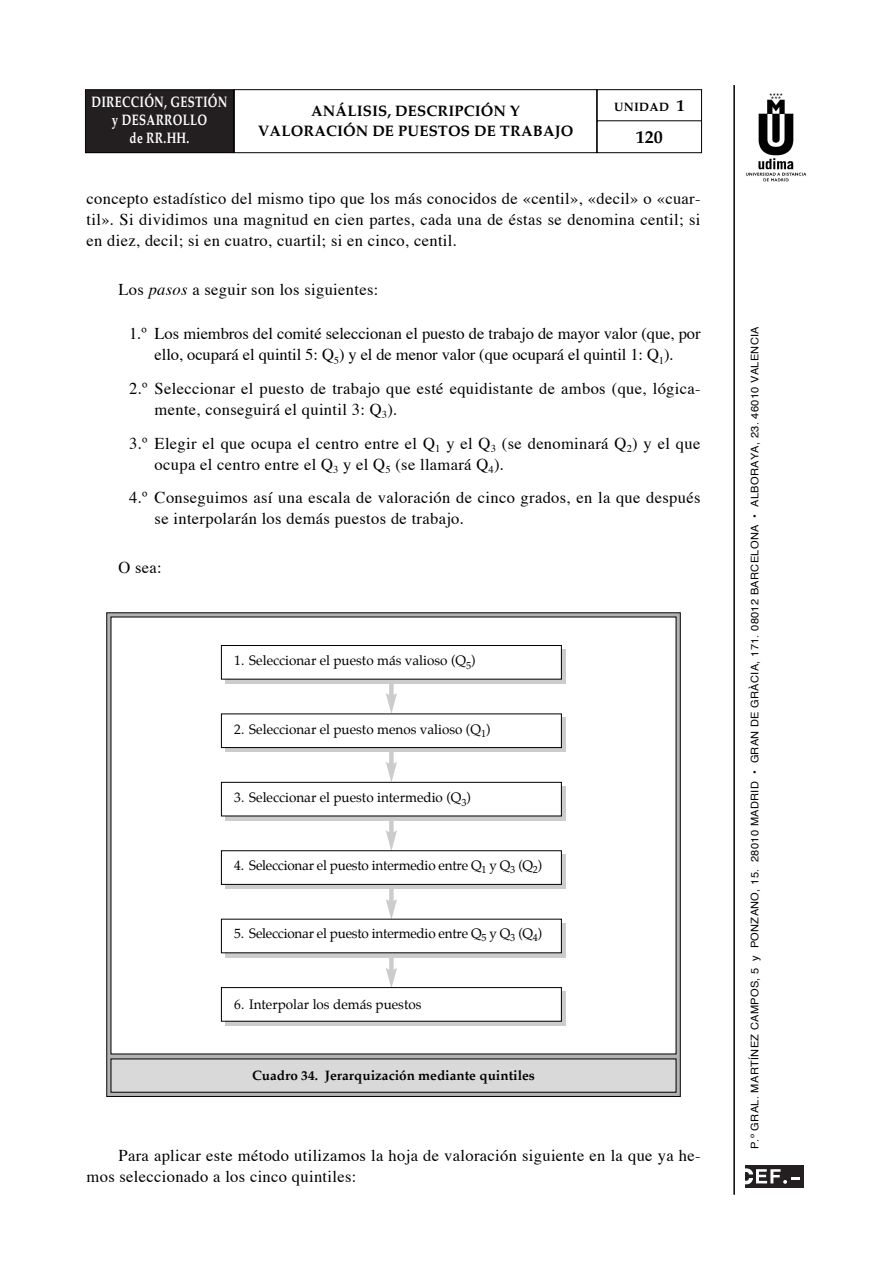
<style>
.page{position:relative;width:893px;height:1263px;background:#fff}
.page>*{position:absolute;margin:0;border:0;box-sizing:border-box;transform-origin:0 0}
.t1{font:700 18px "Palatino";color:#000}
.t2{font:16.5px/21px "Times";letter-spacing:.02em;color:#000}
.t3{font:16.5px/21px "Times";letter-spacing:-.005em;color:#000;text-align:center}
.t4{font:700 15px/19.5px "Palatino";letter-spacing:.01em;color:#000;text-align:center}
.t5{font:700 15px/18px "Palatino";letter-spacing:.025em;color:#fff;text-align:center;scale:.77 1}
.t6{font:13.5px "Palatino";color:#000}
.t7{font:13.5px "Palatino";letter-spacing:-.02em;color:#000}
.t8{font:700 13.5px "Palatino";color:#000}
.t9{font:700 12px "Palatino";letter-spacing:.025em;color:#000}
.t10{font:10.5px "Helvetica";letter-spacing:.03em;color:#000;scale:1.05 1}
.s1{font-size:16.5px}
.s2{font-style:italic}
</style>
<div class="page">
<div style="left:86px;top:90px;width:147px;height:62px;background:#231f20"></div>
<div style="left:85px;top:89px;width:149px;height:64px;border:1px solid #000"></div>
<div style="left:234px;top:89px;width:363px;height:64px;border:1px solid #000"></div>
<svg style="left:596px;top:89px;width:106px;height:64px"></svg>
<svg style="left:745px;top:1165px;width:59px;height:23px"></svg>
<div style="left:745px;top:1165px;width:58px;height:22px;background:#231f20"></div>
<svg style="left:745px;top:1169px;width:54px;height:15px"></svg>
<img style="left:745px;top:93px;width:62px;height:89px">
<hr style="left:733px;top:85px;width:2px;height:1110px;background:#000">
<svg style="left:107px;top:613px;width:573px;height:483px;background:#959595"></svg>
<div style="left:111px;top:617px;width:564px;height:437px;background:#fff"></div>
<div style="left:111px;top:1059px;width:564px;height:33px;background:#d9d9d9"></div>
<div style="left:111px;top:1059px;width:565px;height:34px;border:1px solid #000"></div>
<hr style="left:389px;top:679px;width:4px;height:18px;background:#ccc">
<svg style="left:386px;top:693px;width:11px;height:21px"></svg>
<hr style="left:389px;top:748px;width:4px;height:18px;background:#ccc">
<svg style="left:386px;top:762px;width:11px;height:20px"></svg>
<hr style="left:389px;top:816px;width:4px;height:18px;background:#ccc">
<svg style="left:386px;top:830px;width:11px;height:21px"></svg>
<hr style="left:389px;top:885px;width:4px;height:18px;background:#ccc">
<svg style="left:386px;top:899px;width:11px;height:20px"></svg>
<hr style="left:389px;top:954px;width:4px;height:18px;background:#ccc">
<svg style="left:386px;top:968px;width:11px;height:19px"></svg>
<svg style="left:225px;top:650px;width:341px;height:34px;background:#b0b0b0"></svg>
<svg style="left:225px;top:718px;width:341px;height:34px;background:#c5c5c5"></svg>
<svg style="left:225px;top:786px;width:341px;height:34px;background:#b2b2b2"></svg>
<div style="left:225px;top:855px;width:341px;height:34px;background:#ccc"></div>
<svg style="left:225px;top:923px;width:341px;height:34px;background:#bababa"></svg>
<svg style="left:225px;top:992px;width:341px;height:34px;background:#aeaeae"></svg>
<div style="left:221px;top:646px;width:340px;height:33px;background:#fff"></div>
<div style="left:221px;top:645px;width:340px;height:34px;border:1px solid #000"></div>
<div style="left:221px;top:714px;width:340px;height:33px;background:#fff"></div>
<div style="left:221px;top:714px;width:340px;height:34px;border:1px solid #000"></div>
<div style="left:221px;top:783px;width:340px;height:33px;background:#fff"></div>
<div style="left:221px;top:782px;width:340px;height:34px;border:1px solid #000"></div>
<div style="left:221px;top:851px;width:340px;height:33px;background:#fff"></div>
<div style="left:221px;top:851px;width:340px;height:34px;border:1px solid #000"></div>
<div style="left:221px;top:919px;width:340px;height:34px;background:#fff"></div>
<div style="left:221px;top:988px;width:340px;height:33px;background:#fff"></div>
<div style="left:221px;top:987px;width:340px;height:34px;border:1px solid #000"></div>
<p class="t5" style="left:92px;top:93px;width:178px">DIRECCIÓN, GESTIÓN y DESARROLLO<br>de RR.HH.</p>
<p class="t4" style="left:258px;top:102px;width:317px">ANÁLISIS, DESCRIPCIÓN Y<br>VALORACIÓN DE PUESTOS DE TRABAJO</p>
<p class="t9" style="left:614px;top:101px;width:72px">UNIDAD <span class="s1">1</span></p>
<p class="t1" style="left:636px;top:128px;width:28px">120</p>
<p class="t2" style="left:87px;top:189px;width:615px;text-align:justify">concepto estadístico del mismo tipo que los más conocidos de «centil», «decil» o «cuar&shy;til». Si dividimos una magnitud en cien partes, cada una de éstas se denomina centil; si en diez, decil; si en cuatro, cuartil; si en cinco, centil.</p>
<p class="t2" style="left:118px;top:280px;width:261px">Los <span class="s2">pasos</span> a seguir son los siguientes:</p>
<p class="t3" style="left:129px;top:325px;width:573px">1.º Los miembros del comité seleccionan el puesto de trabajo de mayor valor (que, por ello, ocupará el quintil 5: Q<sub>5</sub>) y el de menor valor (que ocupará el quintil 1: Q<sub>1</sub>).</p>
<p class="t2" style="left:155px;top:379px;width:547px;text-indent:-26px">2.º Seleccionar el puesto de trabajo que esté equidistante de ambos (que, lógica&shy;mente, conseguirá el quintil 3: Q<sub>3</sub>).</p>
<p class="t2" style="left:155px;top:434px;width:547px;text-indent:-26px">3.º Elegir el que ocupa el centro entre el Q<sub>1</sub> y el Q<sub>3</sub> (se denominará Q<sub>2</sub>) y el que ocupa el centro entre el Q<sub>3</sub> y el Q<sub>5</sub> (se llamará Q<sub>4</sub>).</p>
<p class="t2" style="left:155px;top:489px;width:547px;text-indent:-26px">4.º Conseguimos así una escala de valoración de cinco grados, en la que después se interpolarán los demás puestos de trabajo.</p>
<p class="t2" style="left:118px;top:558px;width:45px">O sea:</p>
<p class="t6" style="left:234px;top:654px;width:243px">1. Seleccionar el puesto más valioso (Q<sub>5</sub>)</p>
<p class="t6" style="left:234px;top:723px;width:258px">2. Seleccionar el puesto menos valioso (Q<sub>1</sub>)</p>
<p class="t6" style="left:234px;top:791px;width:238px">3. Seleccionar el puesto intermedio (Q<sub>3</sub>)</p>
<p class="t7" style="left:234px;top:859px;width:309px">4. Seleccionar el puesto intermedio entre Q<sub>1</sub> y Q<sub>3</sub> (Q<sub>2</sub>)</p>
<p class="t7" style="left:234px;top:927px;width:309px">5. Seleccionar el puesto intermedio entre Q<sub>5</sub> y Q<sub>3</sub> (Q<sub>4</sub>)</p>
<p class="t6" style="left:234px;top:998px;width:189px">6. Interpolar los demás puestos</p>
<p class="t8" style="left:252px;top:1069px;width:284px">Cuadro 34. Jerarquización mediante quintiles</p>
<p class="t2" style="left:87px;top:1147px;width:615px;text-indent:32px">Para aplicar este método utilizamos la hoja de valoración siguiente en la que ya he&shy;mos seleccionado a los cinco quintiles:</p>
<p class="t10" style="left:750px;top:1149px;width:785px;rotate:-90deg">P.º GRAL. MARTÍNEZ CAMPOS, 5 y PONZANO, 15. 28010 MADRID • GRAN DE GRÀCIA, 171. 08012 BARCELONA • ALBORAYA, 23. 46010 VALENCIA</p>
</div>
